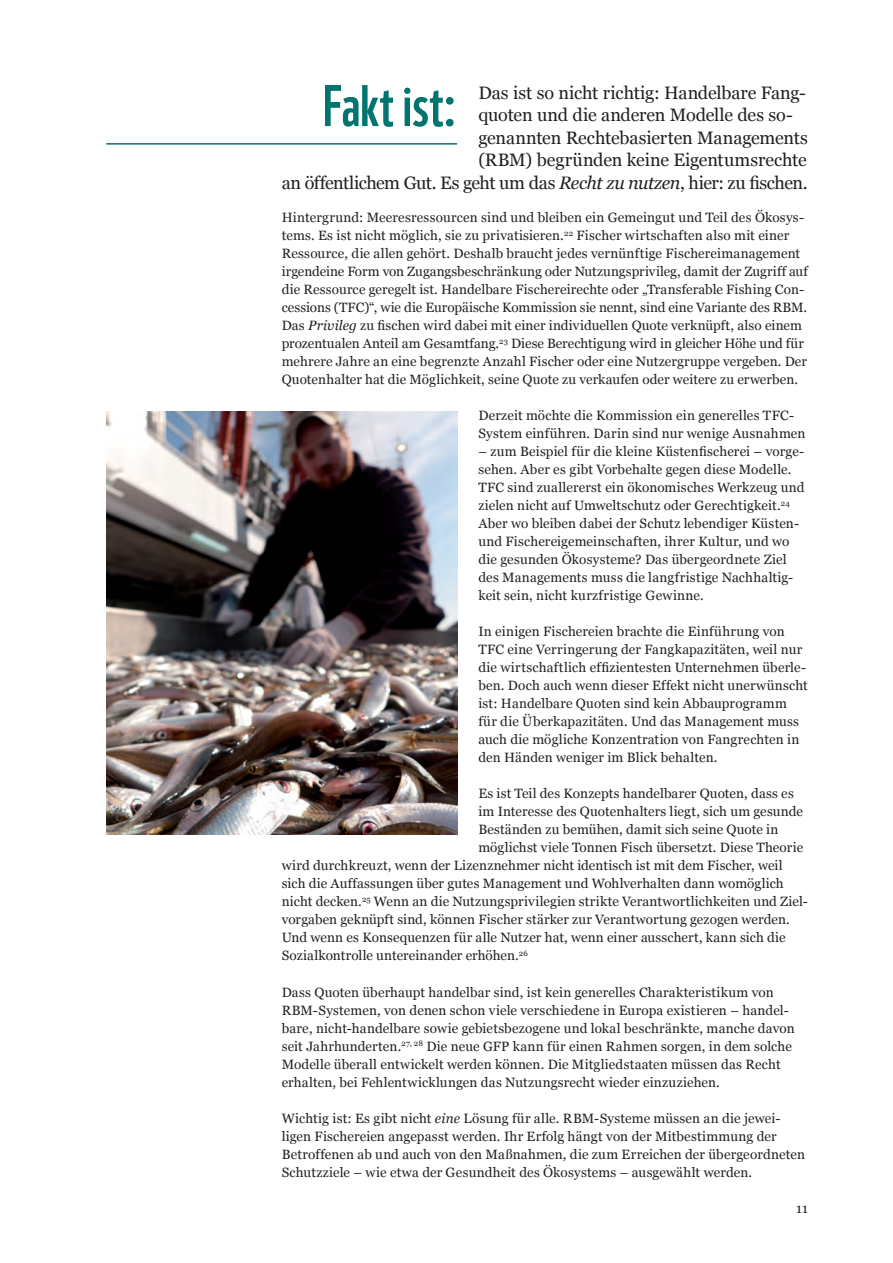
<style>
.page{position:relative;width:893px;height:1263px;background:#fff}
.page>*{position:absolute;margin:0;border:0;box-sizing:border-box;transform-origin:0 0}
.t1{font:57px "WWF";color:#00746f}
.t2{font:18px "Georgia";letter-spacing:-.01em;color:#231f20}
.t3{font:18px "Georgia";letter-spacing:-.03em;color:#231f20}
.t4{font:13.5px/18px "Georgia";letter-spacing:.005em;color:#231f20}
.s1{font-style:italic}
</style>
<div class="page">
<hr style="left:106px;top:143px;width:351px;height:2px;background:#00746f">
<img style="left:106px;top:411px;width:351px;height:423px">
<h1 class="t1" style="left:323px;top:61px;width:136px">Fakt ist:</h1>
<h2 class="t2" style="left:478px;top:82px;width:329px">Das ist so nicht richtig: Handelbare Fang-</h2>
<h2 class="t2" style="left:478px;top:105px;width:316px">quoten und die anderen Modelle des so-</h2>
<h2 class="t2" style="left:478px;top:127px;width:331px">genannten Rechtebasierten Managements</h2>
<h2 class="t2" style="left:478px;top:150px;width:330px">(RBM) begründen keine Eigentumsrechte</h2>
<h2 class="t3" style="left:282px;top:172px;width:527px">an öffentlichem Gut. Es geht um das <span class="s1">Recht zu nutzen</span>, hier: zu fischen.</h2>
<p class="t4" style="left:282px;top:209px;width:528px">Hintergrund: Meeresressourcen sind und bleiben ein Gemeingut und Teil des Ökosys&shy;tems. Es ist nicht möglich, sie zu privatisieren.<sup>22</sup> Fischer wirtschaften also mit einer Ressource, die allen gehört. Deshalb braucht jedes vernünftige Fischereimanagement irgendeine Form von Zugangsbeschränkung oder Nutzungsprivileg, damit der Zugriff auf die Ressource geregelt ist. Handelbare Fischereirechte oder „Transferable Fishing Con&shy;cessions (TFC)“, wie die Europäische Kommission sie nennt, sind eine Variante des RBM.<br>Das <span class="s1">Privileg</span> zu fischen wird dabei mit einer individuellen Quote verknüpft, also einem prozentualen Anteil am Gesamtfang.<sup>23</sup> Diese Berechtigung wird in gleicher Höhe und für mehrere Jahre an eine begrenzte Anzahl Fischer oder eine Nutzergruppe vergeben. Der Quotenhalter hat die Möglichkeit, seine Quote zu verkaufen oder weitere zu erwerben.</p>
<p class="t4" style="left:478px;top:407px;width:329px">Derzeit möchte die Kommission ein generelles TFC-<br>System einführen. Darin sind nur wenige Ausnahmen</p>
<p class="t4" style="left:478px;top:443px;width:328px">– zum Beispiel für die kleine Küstenfischerei – vorge&shy;sehen. Aber es gibt Vorbehalte gegen diese Modelle.<br>TFC sind zuallererst ein ökonomisches Werkzeug und zielen nicht auf Umweltschutz oder Gerechtigkeit.<sup>24<br></sup>Aber wo bleiben dabei der Schutz lebendiger Küsten&shy;und Fischereigemeinschaften, ihrer Kultur, und wo die gesunden Ökosysteme? Das übergeordnete Ziel des Managements muss die langfristige Nachhaltig&shy;keit sein, nicht kurzfristige Gewinne.</p>
<p class="t4" style="left:478px;top:623px;width:331px">In einigen Fischereien brachte die Einführung von TFC eine Verringerung der Fangkapazitäten, weil nur die wirtschaftlich effizientesten Unternehmen überle&shy;ben. Doch auch wenn dieser Effekt nicht unerwünscht ist: Handelbare Quoten sind kein Abbauprogramm für die Überkapazitäten. Und das Management muss auch die mögliche Konzentration von Fangrechten in den Händen weniger im Blick behalten.</p>
<p class="t4" style="left:478px;top:785px;width:317px">Es ist Teil des Konzepts handelbarer Quoten, dass es</p>
<p class="t4" style="left:478px;top:803px;width:326px">im Interesse des Quotenhalters liegt, sich um gesunde</p>
<p class="t4" style="left:478px;top:821px;width:301px">Beständen zu bemühen, damit sich seine Quote in</p>
<p class="t4" style="left:478px;top:839px;width:326px">möglichst viele Tonnen Fisch übersetzt. Diese Theorie</p>
<p class="t4" style="left:282px;top:857px;width:502px">wird durchkreuzt, wenn der Lizenznehmer nicht identisch ist mit dem Fischer, weil</p>
<p class="t4" style="left:282px;top:875px;width:504px">sich die Auffassungen über gutes Management und Wohlverhalten dann womöglich</p>
<p class="t4" style="left:282px;top:893px;width:528px">nicht decken.<sup>25</sup> Wenn an die Nutzungsprivilegien strikte Verantwortlichkeiten und Ziel-</p>
<p class="t4" style="left:282px;top:911px;width:509px">vorgaben geknüpft sind, können Fischer stärker zur Verantwortung gezogen werden.</p>
<p class="t4" style="left:282px;top:929px;width:505px">Und wenn es Konsequenzen für alle Nutzer hat, wenn einer ausschert, kann sich die</p>
<p class="t4" style="left:282px;top:947px;width:248px">Sozialkontrolle untereinander erhöhen.<sup>26</sup></p>
<p class="t4" style="left:282px;top:983px;width:515px">Dass Quoten überhaupt handelbar sind, ist kein generelles Charakteristikum von RBM-Systemen, von denen schon viele verschiedene in Europa existieren – handel&shy;bare, nicht-handelbare sowie gebietsbezogene und lokal beschränkte, manche davon seit Jahrhunderten.<sup>27,</sup> <sup>28</sup> Die neue GFP kann für einen Rahmen sorgen, in dem solche Modelle überall entwickelt werden können. Die Mitgliedstaaten müssen das Recht erhalten, bei Fehlentwicklungen das Nutzungsrecht wieder einzuziehen.</p>
<p class="t4" style="left:282px;top:1109px;width:525px">Wichtig ist: Es gibt nicht <span class="s1">eine</span> Lösung für alle. RBM-Systeme müssen an die jewei&shy;ligen Fischereien angepasst werden. Ihr Erfolg hängt von der Mitbestimmung der Betroffenen ab und auch von den Maßnahmen, die zum Erreichen der übergeordneten Schutzziele – wie etwa der Gesundheit des Ökosystems – ausgewählt werden.</p>
<p class="t4" style="left:796px;top:1199px;width:13px">11</p>
</div>
